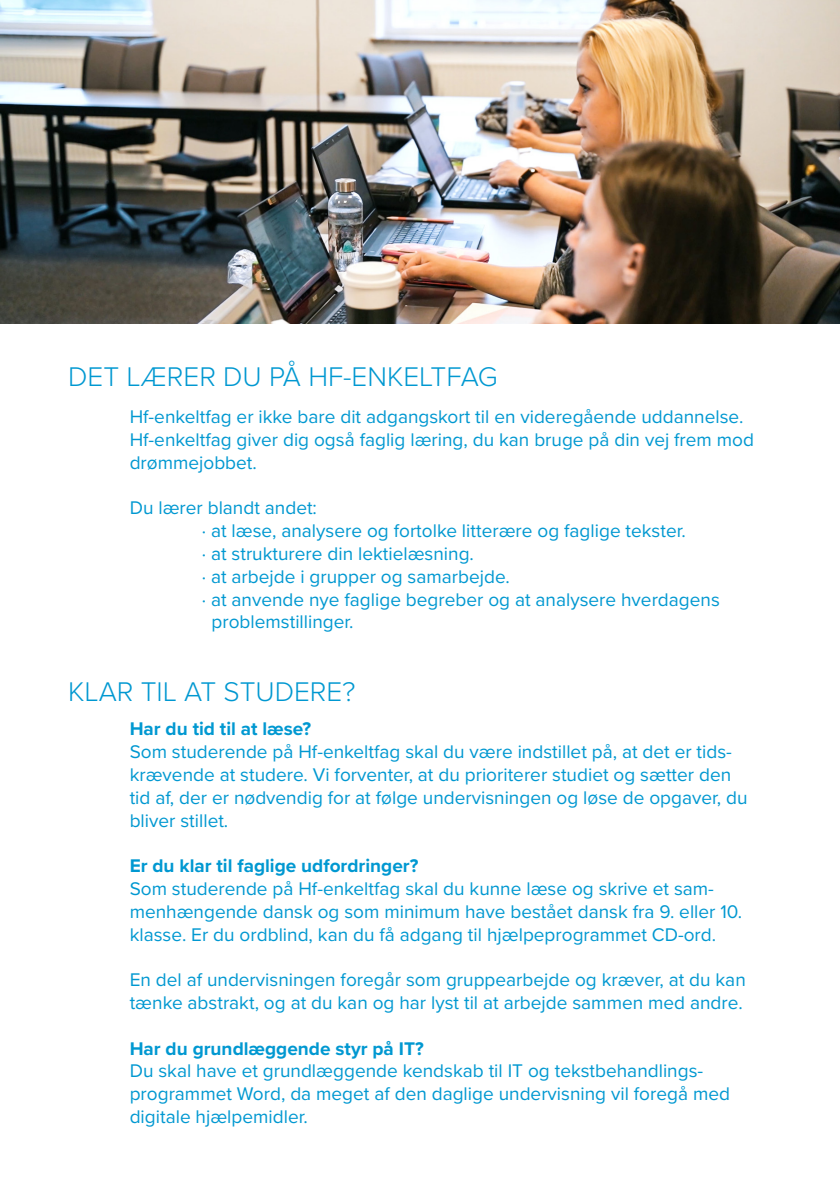
<style>
.page{position:relative;width:840px;height:1191px;background:#fff}
.page>*{position:absolute;margin:0;border:0;box-sizing:border-box;transform-origin:0 0}
.t1{font:300 28px "Proxima Nova";color:#0098d1}
.t2{font:19px/22.8px "Proxima Nova";color:#0098d1}
.t3{font:700 19px "Proxima Nova";color:#0098d1}
</style>
<div class="page">
<img style="left:0;top:0;width:839px;height:323px">
<p class="t1" style="left:68px;top:356px;width:431px">DET LÆRER DU PÅ HF-ENKELTFAG</p>
<p class="t2" style="left:130px;top:404px;width:625px">Hf-enkeltfag er ikke bare dit adgangskort til en videregående uddannelse.<br>Hf-enkeltfag giver dig også faglig læring, du kan bruge på din vej frem mod drømmejobbet.</p>
<p class="t2" style="left:130px;top:496px;width:189px">Du lærer blandt andet:</p>
<p class="t2" style="left:202px;top:518px;width:485px">· at læse, analysere og fortolke litterære og faglige tekster.</p>
<p class="t2" style="left:202px;top:541px;width:273px">· at strukturere din lektielæsning.</p>
<p class="t2" style="left:202px;top:564px;width:309px">· at arbejde i grupper og samarbejde.</p>
<p class="t2" style="left:211px;top:587px;width:509px;text-indent:-10px">· at anvende nye faglige begreber og at analysere hverdagens problemstillinger.</p>
<p class="t1" style="left:68px;top:671px;width:288px">KLAR TIL AT STUDERE?</p>
<p class="t3" style="left:130px;top:715px;width:183px">Har du tid til at læse?</p>
<p class="t2" style="left:130px;top:739px;width:603px">Som studerende på Hf-enkeltfag skal du være indstillet på, at det er tids-</p>
<p class="t2" style="left:130px;top:762px;width:619px">krævende at studere. Vi forventer, at du prioriterer studiet og sætter den tid af, der er nødvendig for at følge undervisningen og løse de opgaver, du bliver stillet.</p>
<p class="t3" style="left:130px;top:851px;width:290px">Er du klar til faglige udfordringer?</p>
<p class="t2" style="left:130px;top:876px;width:613px">Som studerende på Hf-enkeltfag skal du kunne læse og skrive et sam&shy;menhængende dansk og som minimum have bestået dansk fra 9. eller 10. klasse. Er du ordblind, kan du få adgang til hjælpeprogrammet CD-ord.</p>
<p class="t2" style="left:130px;top:967px;width:617px">En del af undervisningen foregår som gruppearbejde og kræver, at du kan tænke abstrakt, og at du kan og har lyst til at arbejde sammen med andre.</p>
<p class="t3" style="left:130px;top:1034px;width:295px">Har du grundlæggende styr på IT?</p>
<p class="t2" style="left:130px;top:1058px;width:574px">Du skal have et grundlæggende kendskab til IT og tekstbehandlings-</p>
<p class="t2" style="left:130px;top:1081px;width:601px">programmet Word, da meget af den daglige undervisning vil foregå med digitale hjælpemidler.</p>
</div>
